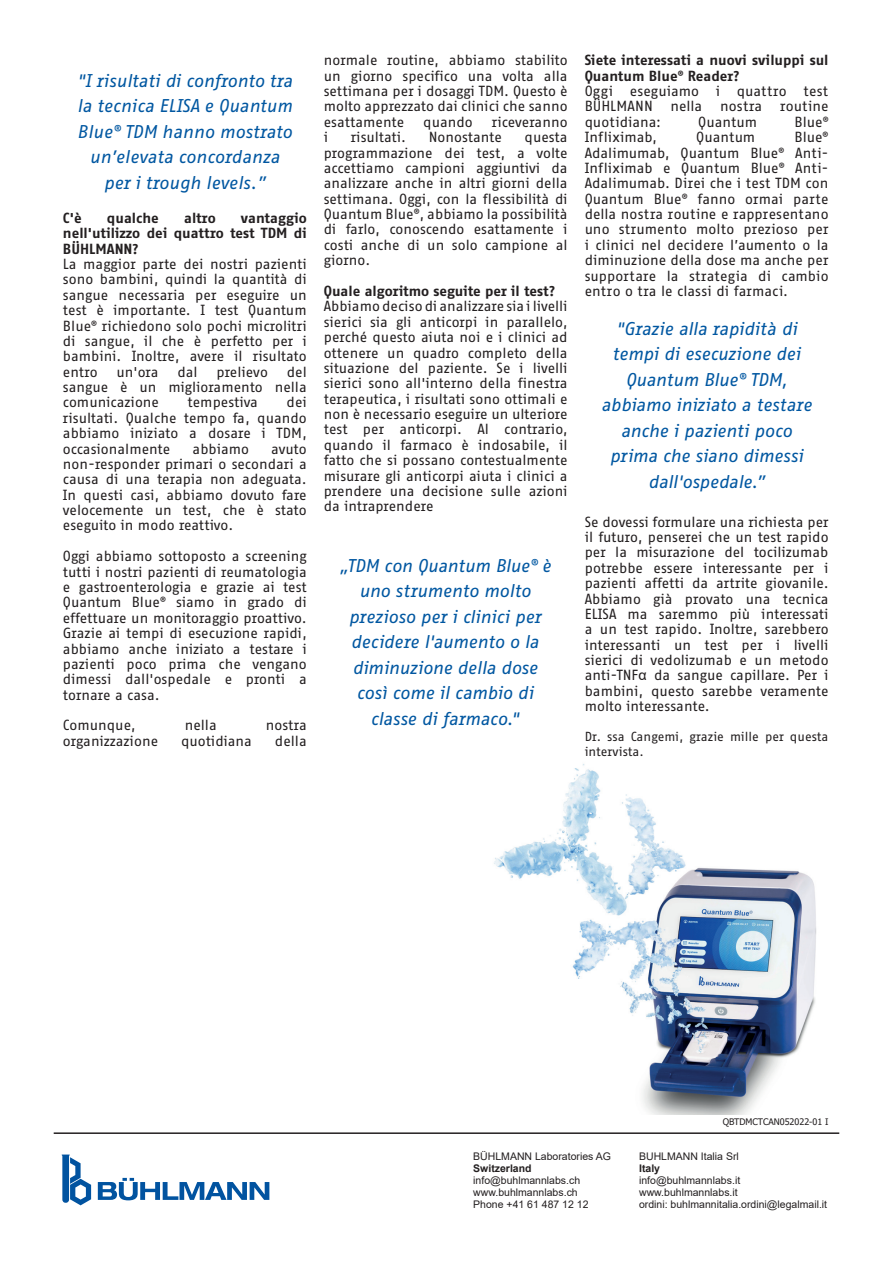
<style>
.page{position:relative;width:893px;height:1263px;background:#fff}
.page>*{position:absolute;margin:0;border:0;box-sizing:border-box;transform-origin:0 0}
.t1{font:italic 18px/25.5px "Fago Office Sans OT";letter-spacing:-.01em;color:#0157a1;text-align:center}
.t2{font:14.25px/15.5px "Fago Office Sans OT";color:#231f20;text-align:justify}
.t3{font:700 14.25px/15.5px "Fago Office Sans OT";color:#231f20;text-align:justify}
.t4{font:12.75px/15.5px "Fago Office Sans OT";color:#231f20}
.t5{font:10.5px "Arial";color:#231f20}
.t6{font:700 10.5px "Arial";color:#231f20}
.t7{font:9px "Tahoma";color:#231f20}
.s1{font-family:"Arial"}
</style>
<div class="page">
<svg style="left:98px;top:1178px;width:171px;height:22px"></svg>
<svg style="left:62px;top:1154px;width:29px;height:51px"></svg>
<hr style="left:54px;top:1132px;width:785px;height:2px;background:#231f20">
<img style="left:494px;top:764px;width:322px;height:351px">
<p class="t1" style="left:77px;top:68px;width:217px">"I risultati di confronto tra la tecnica ELISA e Quantum<br>Blue® TDM hanno mostrato un’elevata concordanza per i trough levels.”</p>
<p class="t3" style="left:63px;top:210px;width:245px;text-indent:178px">vantaggio nell'utilizzo dei quattro test TDM di BÜHLMANN?</p>
<p class="t2" style="left:63px;top:257px;width:245px">La maggior parte dei nostri pazienti sono bambini, quindi la quantità di sangue necessaria per eseguire un test è importante. I test Quantum Blue® richiedono solo pochi microlitri di sangue, il che è perfetto per i bambini. Inoltre, avere il risultato entro</p>
<p class="t3" style="left:63px;top:210px;width:20px">C'è</p>
<p class="t3" style="left:107px;top:210px;width:53px">qualche</p>
<p class="t3" style="left:184px;top:210px;width:33px">altro</p>
<p class="t2" style="left:116px;top:364px;width:44px">un'ora</p>
<p class="t2" style="left:177px;top:364px;width:22px">dal</p>
<p class="t2" style="left:217px;top:364px;width:53px">prelievo</p>
<p class="t2" style="left:63px;top:364px;width:245px;text-indent:224px">del sangue è un miglioramento nella comunicazione</p>
<p class="t2" style="left:63px;top:395px;width:245px;text-indent:224px">dei risultati. Qualche tempo fa, quando abbiamo iniziato a dosare i TDM, occasionalmente</p>
<p class="t2" style="left:188px;top:395px;width:72px">tempestiva</p>
<p class="t2" style="left:193px;top:441px;width:58px">abbiamo</p>
<p class="t2" style="left:63px;top:441px;width:245px;text-indent:208px">avuto non-responder primari o secondari a causa di una terapia non adeguata.<br>In questi casi, abbiamo dovuto fare velocemente un test, che è stato eseguito in modo reattivo.</p>
<p class="t2" style="left:63px;top:549px;width:246px">Oggi abbiamo sottoposto a screening tutti i nostri pazienti di reumatologia e gastroenterologia e grazie ai test Quantum Blue® siamo in grado di effettuare un monitoraggio proattivo.<br>Grazie ai tempi di esecuzione rapidi, abbiamo anche iniziato a testare i pazienti poco prima che vengano dimessi dall'ospedale e pronti a tornare a casa.</p>
<p class="t2" style="left:63px;top:718px;width:74px">Comunque,</p>
<p class="t2" style="left:185px;top:718px;width:34px">nella</p>
<p class="t2" style="left:266px;top:718px;width:42px">nostra</p>
<p class="t2" style="left:63px;top:733px;width:97px">organizzazione</p>
<p class="t2" style="left:181px;top:733px;width:72px">quotidiana</p>
<p class="t2" style="left:275px;top:733px;width:33px">della</p>
<p class="t2" style="left:324px;top:53px;width:245px">normale routine, abbiamo stabilito un giorno specifico una volta alla settimana per i dosaggi TDM. Questo è molto apprezzato dai clinici che sanno esattamente</p>
<p class="t2" style="left:423px;top:114px;width:51px">quando</p>
<p class="t2" style="left:492px;top:114px;width:77px">riceveranno</p>
<p class="t2" style="left:324px;top:130px;width:6px">i</p>
<p class="t2" style="left:351px;top:130px;width:57px">risultati.</p>
<p class="t2" style="left:429px;top:130px;width:75px">Nonostante</p>
<p class="t2" style="left:324px;top:130px;width:245px;text-indent:201px">questa programmazione dei test, a volte accettiamo campioni aggiuntivi da analizzare anche in altri giorni della settimana. Oggi, con la flessibilità di Quantum Blue®, abbiamo la possibilità di farlo, conoscendo esattamente i costi anche di un solo campione al giorno.</p>
<p class="t3" style="left:324px;top:283px;width:233px">Quale algoritmo seguite per il test?</p>
<p class="t2" style="left:324px;top:299px;width:245px">Abbiamo deciso di analizzare sia i livelli sierici sia gli anticorpi in parallelo, perché questo aiuta noi e i clinici ad ottenere un quadro completo della situazione del paziente. Se i livelli sierici sono all'interno della finestra terapeutica, i risultati sono ottimali e non è necessario eseguire un ulteriore test per anticorpi. Al contrario, quando il farmaco è indosabile, il fatto che si possano contestualmente misurare gli anticorpi aiuta i clinici a prendere una decisione sulle azioni da intraprendere</p>
<p class="t1" style="left:339px;top:553px;width:213px">„TDM con Quantum Blue® è uno strumento molto prezioso per i clinici per decidere l'aumento o la diminuzione della dose così come il cambio di classe di farmaco."</p>
<p class="t3" style="left:585px;top:53px;width:245px">Siete interessati a nuovi sviluppi sul<br>Quantum Blue® Reader?</p>
<p class="t2" style="left:585px;top:83px;width:245px">Oggi eseguiamo i quattro test BÜHLMANN nella nostra routine quotidiana:</p>
<p class="t2" style="left:698px;top:114px;width:61px">Quantum</p>
<p class="t2" style="left:795px;top:114px;width:35px">Blue®</p>
<p class="t2" style="left:585px;top:130px;width:245px;text-indent:210px">Blue® Adalimumab, Quantum Blue® Anti-Infliximab e Quantum Blue® Anti-Adalimumab. Direi che i test TDM con Quantum Blue® fanno ormai parte della nostra routine e rappresentano uno strumento molto prezioso per i clinici nel decidere l’aumento o la diminuzione della dose ma anche per supportare la strategia di cambio entro o tra le classi di farmaci.</p>
<p class="t2" style="left:585px;top:130px;width:74px">Infliximab,</p>
<p class="t2" style="left:696px;top:130px;width:61px">Quantum</p>
<p class="t1" style="left:601px;top:316px;width:212px">"Grazie alla rapidità di tempi di esecuzione dei<br>Quantum Blue® TDM, abbiamo iniziato a testare anche i pazienti poco prima che siano dimessi dall'ospedale.”</p>
<p class="t2" style="left:585px;top:514px;width:245px">Se dovessi formulare una richiesta per il futuro, penserei che un test rapido per la misurazione del tocilizumab potrebbe essere interessante per i pazienti affetti da artrite giovanile.<br>Abbiamo già provato una tecnica ELISA ma saremmo più interessati a un test rapido. Inoltre, sarebbero interessanti un test per i livelli sierici di vedolizumab e un metodo anti-TNF<span class="s1">α</span> da sangue capillare. Per i bambini, questo sarebbe veramente molto interessante.</p>
<p class="t4" style="left:585px;top:728px;width:245px">Dr. ssa Cangemi, grazie mille per questa intervista.</p>
<p class="t7" style="left:723px;top:1116px;width:107px">QBTDMCTCAN052022-01 I</p>
<p class="t5" style="left:473px;top:1149px;width:139px">BÜHLMANN Laboratories AG</p>
<p class="t5" style="left:639px;top:1149px;width:101px">BUHLMANN Italia Srl</p>
<p class="t6" style="left:473px;top:1161px;width:60px">Switzerland</p>
<p class="t6" style="left:639px;top:1161px;width:23px">Italy</p>
<p class="t5" style="left:473px;top:1173px;width:108px">info@buhlmannlabs.ch</p>
<p class="t5" style="left:639px;top:1173px;width:103px">info@buhlmannlabs.it</p>
<p class="t5" style="left:473px;top:1185px;width:106px">www.buhlmannlabs.ch</p>
<p class="t5" style="left:639px;top:1185px;width:100px">www.buhlmannlabs.it</p>
<p class="t5" style="left:473px;top:1197px;width:117px">Phone +41 61 487 12 12</p>
<p class="t5" style="left:639px;top:1197px;width:190px">ordini: buhlmannitalia.ordini@legalmail.it</p>
</div>
